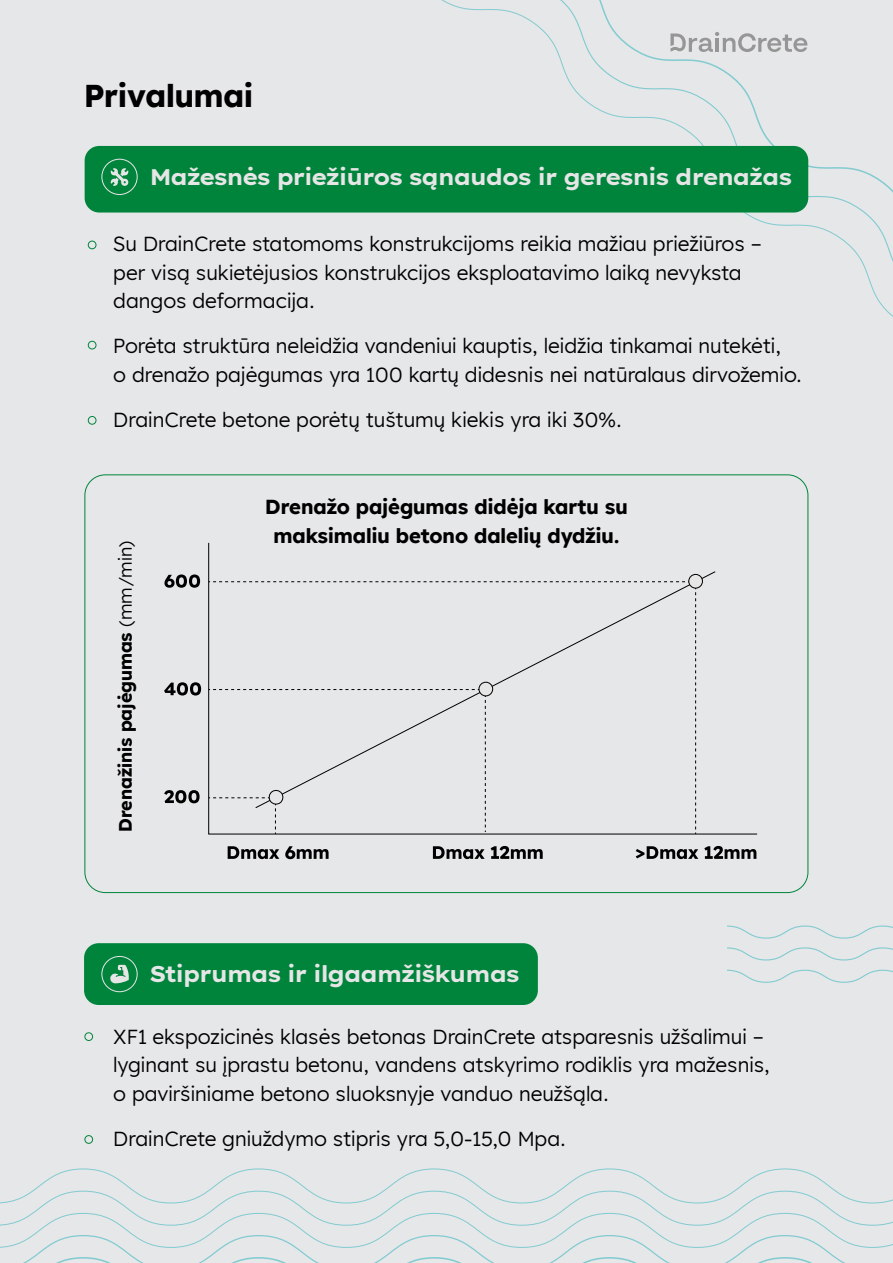
<style>
.page{position:relative;width:893px;height:1263px;background:#e6e7e8}
.page>*{position:absolute;margin:0;border:0;box-sizing:border-box;transform-origin:0 0}
.t1{font:700 31.5px "Lexend HM";color:#000}
.t2{font:700 22.5px "Lexend Exa HM";color:#e6e6e6}
.t3{font:20.25px/28.3px "Lexend HM";color:#000}
.t4{font:700 20.25px/28.3px "Lexend HM";color:#000;text-align:center}
.t5{font:700 18px "Lexend HM";color:#000}
.s1{font-weight:400}
</style>
<div class="page">
<svg style="left:475px;top:0;width:418px;height:265px"></svg>
<svg style="left:0;top:1169px;width:893px;height:94px"></svg>
<div style="left:85px;top:146px;width:723px;height:67px;background:#00843c;border-radius:15px"></div>
<div style="left:84px;top:943px;width:454px;height:62px;background:#00843c;border-radius:15px"></div>
<svg style="left:110px;top:965px;width:19px;height:18px"></svg>
<div style="left:102px;top:956px;width:36px;height:36px;border:1px solid #e6e6e6;border-radius:50%"></div>
<svg style="left:208px;top:542px;width:550px;height:293px"></svg>
<svg style="left:228px;top:846px;width:51px;height:13px"></svg>
<svg style="left:285px;top:846px;width:44px;height:13px"></svg>
<svg style="left:164px;top:790px;width:36px;height:13px"></svg>
<svg style="left:164px;top:682px;width:37px;height:13px"></svg>
<svg style="left:164px;top:574px;width:36px;height:14px"></svg>
<svg style="left:433px;top:846px;width:52px;height:13px"></svg>
<svg style="left:491px;top:846px;width:52px;height:13px"></svg>
<svg style="left:636px;top:846px;width:62px;height:13px"></svg>
<svg style="left:704px;top:846px;width:52px;height:13px"></svg>
<svg style="left:255px;top:571px;width:461px;height:238px"></svg>
<svg style="left:209px;top:581px;width:487px;height:253px"></svg>
<div style="left:479px;top:682px;width:14px;height:14px;background:#e6e6e6;border-radius:50%"></div>
<div style="left:479px;top:682px;width:14px;height:14px;border:1px solid #000;border-radius:50%"></div>
<div style="left:689px;top:574px;width:13px;height:14px;background:#e6e6e6;border-radius:50%"></div>
<div style="left:688px;top:574px;width:15px;height:14px;border:1px solid #000;border-radius:50%"></div>
<svg style="left:727px;top:925px;width:166px;height:14px"></svg>
<svg style="left:727px;top:947px;width:166px;height:14px"></svg>
<svg style="left:727px;top:969px;width:166px;height:14px"></svg>
<svg style="left:110px;top:168px;width:19px;height:18px"></svg>
<div style="left:102px;top:159px;width:36px;height:36px;border:1px solid #e6e6e6;border-radius:50%"></div>
<div style="left:88px;top:241px;width:8px;height:8px;border:1px solid #00843c;border-radius:50%"></div>
<div style="left:88px;top:341px;width:8px;height:8px;border:1px solid #00843c;border-radius:50%"></div>
<div style="left:88px;top:416px;width:8px;height:9px;border:1px solid #00843c;border-radius:50%"></div>
<div style="left:85px;top:1032px;width:8px;height:9px;border:1px solid #00843c;border-radius:50%"></div>
<div style="left:85px;top:1135px;width:8px;height:9px;border:1px solid #00843c;border-radius:50%"></div>
<svg style="left:670px;top:32px;width:137px;height:20px"></svg>
<h1 class="t1" style="left:84px;top:69px;width:170px">Privalumai</h1>
<p class="t2" style="left:150px;top:159px;width:643px">Mažesnės priežiūros sąnaudos ir geresnis drenažas</p>
<p class="t3" style="left:113px;top:229px;width:650px">Su DrainCrete statomoms konstrukcijoms reikia mažiau priežiūros – per visą sukietėjusios konstrukcijos eksploatavimo laiką nevyksta dangos deformacija.</p>
<p class="t3" style="left:113px;top:331px;width:690px">Porėta struktūra neleidžia vandeniui kauptis, leidžia tinkamai nutekėti,<br>o drenažo pajėgumas yra 100 kartų didesnis nei natūralaus dirvožemio.</p>
<p class="t3" style="left:113px;top:404px;width:510px">DrainCrete betone porėtų tuštumų kiekis yra iki 30%.</p>
<p class="t5" style="left:110px;top:832px;width:293px;rotate:-90deg">Drenažinis pajėgumas <span class="s1">(mm/min)</span></p>
<p class="t4" style="left:265px;top:491px;width:364px">Drenažo pajėgumas didėja kartu su maksimaliu betono dalelių dydžiu.</p>
<p class="t2" style="left:150px;top:956px;width:370px">Stiprumas ir ilgaamžiškumas</p>
<p class="t3" style="left:113px;top:1021px;width:658px">XF1 ekspozicinės klasės betonas DrainCrete atsparesnis užšalimui – lyginant su įprastu betonu, vandens atskyrimo rodiklis yra mažesnis, o paviršiniame betono sluoksnyje vanduo neužšąla.</p>
<p class="t3" style="left:113px;top:1123px;width:454px">DrainCrete gniuždymo stipris yra 5,0-15,0 Mpa.</p>
</div>
